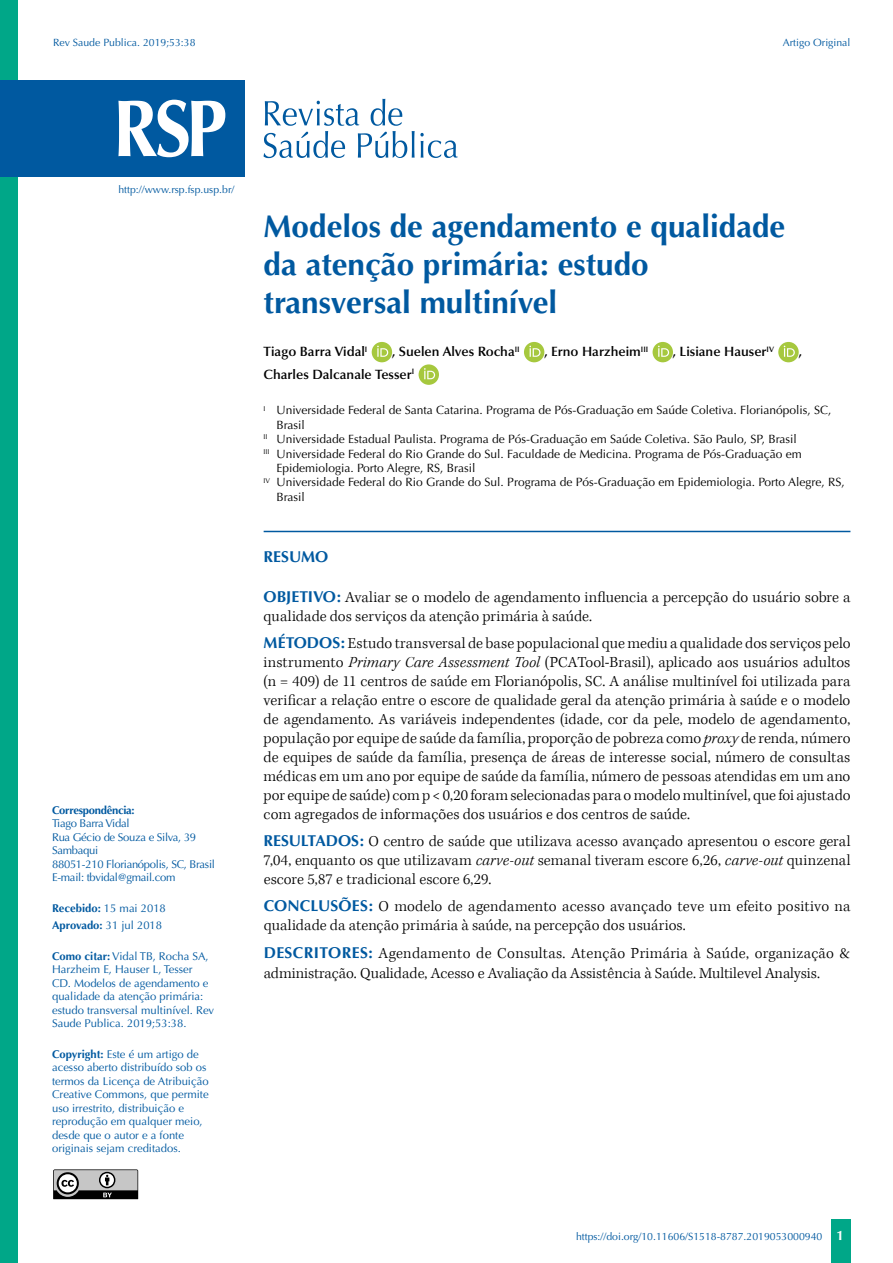
<style>
.page{position:relative;width:893px;height:1263px;background:#fff}
.page>*{position:absolute;margin:0;border:0;box-sizing:border-box;transform-origin:0 0}
.t1{font:700 31.5px/37.8px "Optima";color:#0059a0}
.t2{font:300 15.75px/18.9px "Kepler Std";letter-spacing:.005em;color:#000}
.t3{font:700 15.75px "Optima";color:#0059a0}
.t4{font:600 13.5px "Optima";color:#000}
.t5{font:12px "Optima";color:#000}
.t6{font:11.25px/13.5px "Optima";color:#0059a0}
.t7{font:11.25px/13.5px "Optima";letter-spacing:-.025em;color:#0059a0}
.t8{font:700 11.25px/17.7px "Optima";color:#0059a0}
.t9{font:700 11.25px "Optima";letter-spacing:-.025em;color:#0059a0}
.t10{font:10.5px "Optima";color:#0059a0}
.s1{font-weight:400}
.s2{font-weight:700}
.s3{font-family:"Optima";font-weight:700;color:#0059a0}
.s4{font-style:italic}
.s5{font-weight:700;font-size:13.5px;color:#fff}
</style>
<div class="page">
<div style="left:831px;top:1220px;width:20px;height:43px;background:#00a788"></div>
<svg style="left:53px;top:1169px;width:85px;height:30px;background:#838383"></svg>
<div style="left:0;top:0;width:18px;height:1263px;background:#00a788"></div>
<hr style="left:264px;top:531px;width:586px;height:1px;background:#0059a0">
<div style="left:372px;top:342px;width:20px;height:20px;background:#a6c83e;border-radius:50%"></div>
<svg style="left:377px;top:346px;width:11px;height:11px"></svg>
<div style="left:524px;top:342px;width:20px;height:20px;background:#a6c83e;border-radius:50%"></div>
<svg style="left:529px;top:346px;width:11px;height:11px"></svg>
<div style="left:653px;top:342px;width:20px;height:20px;background:#a6c83e;border-radius:50%"></div>
<svg style="left:658px;top:346px;width:11px;height:11px"></svg>
<div style="left:778px;top:342px;width:21px;height:20px;background:#a6c83e;border-radius:50%"></div>
<svg style="left:784px;top:346px;width:11px;height:11px"></svg>
<div style="left:419px;top:364px;width:20px;height:21px;background:#a6c83e;border-radius:50%"></div>
<svg style="left:424px;top:368px;width:11px;height:11px"></svg>
<svg style="left:263px;top:99px;width:195px;height:59px"></svg>
<div style="left:0;top:80px;width:244px;height:96px;background:#0059a0"></div>
<svg style="left:118px;top:100px;width:107px;height:57px"></svg>
<p class="t10" style="left:53px;top:36px;width:144px">Rev Saude Publica. 2019;53:38</p>
<p class="t10" style="left:783px;top:36px;width:69px">Artigo Original</p>
<p class="t10" style="left:118px;top:183px;width:117px">http://www.rsp.fsp.usp.br/</p>
<p class="t9" style="left:52px;top:803px;width:84px">Correspondência:</p>
<p class="t7" style="left:52px;top:817px;width:164px">Tiago Barra Vidal<br>Rua Gécio de Souza e Silva, 39<br>Sambaqui<br>88051-210 Florianópolis, SC, Brasil<br>E-mail: tbvidal@gmail.com</p>
<p class="t8" style="left:52px;top:899px;width:115px">Recebido: <span class="s1">15 mai 2018<br></span>Aprovado: <span class="s1">31 jul 2018</span></p>
<p class="t6" style="left:52px;top:949px;width:164px"><span class="s2">Como citar:</span> Vidal TB, Rocha SA,<br>Harzheim E, Hauser L, Tesser<br>CD. Modelos de agendamento e qualidade da atenção primária: estudo transversal multinível. Rev<br>Saude Publica. 2019;53:38.</p>
<p class="t6" style="left:52px;top:1047px;width:158px"><span class="s2">Copyright:</span> Este é um artigo de acesso aberto distribuído sob os termos da Licença de Atribuição<br>Creative Commons, que permite uso irrestrito, distribuição e reprodução em qualquer meio, desde que o autor e a fonte originais sejam creditados.</p>
<h1 class="t1" style="left:264px;top:208px;width:523px">Modelos de agendamento e qualidade da atenção primária: estudo transversal multinível</h1>
<p class="t4" style="left:264px;top:344px;width:105px">Tiago Barra Vidal<sup>I</sup></p>
<p class="t4" style="left:392px;top:344px;width:129px">, Suelen Alves Rocha<sup>II</sup></p>
<p class="t4" style="left:544px;top:344px;width:105px">, Erno Harzheim<sup>III</sup></p>
<p class="t4" style="left:673px;top:344px;width:103px">, Lisiane Hauser<sup>IV</sup></p>
<p class="t4" style="left:799px;top:344px;width:5px">,</p>
<p class="t4" style="left:264px;top:366px;width:152px">Charles Dalcanale Tesser<sup>I</sup></p>
<p class="t5" style="left:264px;top:403px;width:569px"><sup>I</sup> Universidade Federal de Santa Catarina. Programa de Pós-Graduação em Saúde Coletiva. Florianópolis, SC,</p>
<p class="t5" style="left:276px;top:418px;width:30px">Brasil</p>
<p class="t5" style="left:264px;top:432px;width:535px"><sup>II</sup> Universidade Estadual Paulista. Programa de Pós-Graduação em Saúde Coletiva. São Paulo, SP, Brasil</p>
<p class="t5" style="left:264px;top:447px;width:540px"><sup>III</sup> Universidade Federal do Rio Grande do Sul. Faculdade de Medicina. Programa de Pós-Graduação em</p>
<p class="t5" style="left:276px;top:461px;width:200px">Epidemiologia. Porto Alegre, RS, Brasil</p>
<p class="t5" style="left:264px;top:475px;width:583px"><sup>IV</sup> Universidade Federal do Rio Grande do Sul. Programa de Pós-Graduação em Epidemiologia. Porto Alegre, RS,</p>
<p class="t5" style="left:276px;top:490px;width:30px">Brasil</p>
<p class="t3" style="left:264px;top:547px;width:66px">RESUMO</p>
<p class="t2" style="left:264px;top:588px;width:588px"><span class="s3">OBJETIVO:</span> Avaliar se o modelo de agendamento influencia a percepção do usuário sobre a qualidade dos serviços da atenção primária à saúde.</p>
<p class="t2" style="left:264px;top:635px;width:588px;text-align:justify"><span class="s3">MÉTODOS:</span> Estudo transversal de base populacional que mediu a qualidade dos serviços pelo instrumento <span class="s4">Primary Care Assessment Tool</span> (PCATool-Brasil), aplicado aos usuários adultos (n = 409) de 11 centros de saúde em Florianópolis, SC. A análise multinível foi utilizada para verificar a relação entre o escore de qualidade geral da atenção primária à saúde e o modelo de agendamento. As variáveis independentes (idade, cor da pele, modelo de agendamento, população por equipe de saúde da família, proporção de pobreza como <span class="s4">proxy</span> de renda, número de equipes de saúde da família, presença de áreas de interesse social, número de consultas médicas em um ano por equipe de saúde da família, número de pessoas atendidas em um ano por equipe de saúde) com p &lt; 0,20 foram selecionadas para o modelo multinível, que foi ajustado com agregados de informações dos usuários e dos centros de saúde.</p>
<p class="t2" style="left:264px;top:832px;width:588px;text-align:justify"><span class="s3">RESULTADOS:</span> O centro de saúde que utilizava acesso avançado apresentou o escore geral 7,04, enquanto os que utilizavam <span class="s4">carve-out</span> semanal tiveram escore 6,26, <span class="s4">carve-out</span> quinzenal escore 5,87 e tradicional escore 6,29.</p>
<p class="t2" style="left:264px;top:897px;width:588px"><span class="s3">CONCLUSÕES:</span> O modelo de agendamento acesso avançado teve um efeito positivo na qualidade da atenção primária à saúde, na percepção dos usuários.</p>
<p class="t2" style="left:264px;top:944px;width:588px;line-height:19.8px"><span class="s3">DESCRITORES:</span> Agendamento de Consultas. Atenção Primária à Saúde, organização &amp; administração. Qualidade, Acesso e Avaliação da Assistência à Saúde. Multilevel Analysis.</p>
<p class="t10" style="left:576px;top:1230px;width:269px">https://doi.org/10.11606/S1518-8787.2019053000940 <span class="s5">1</span></p>
</div>
